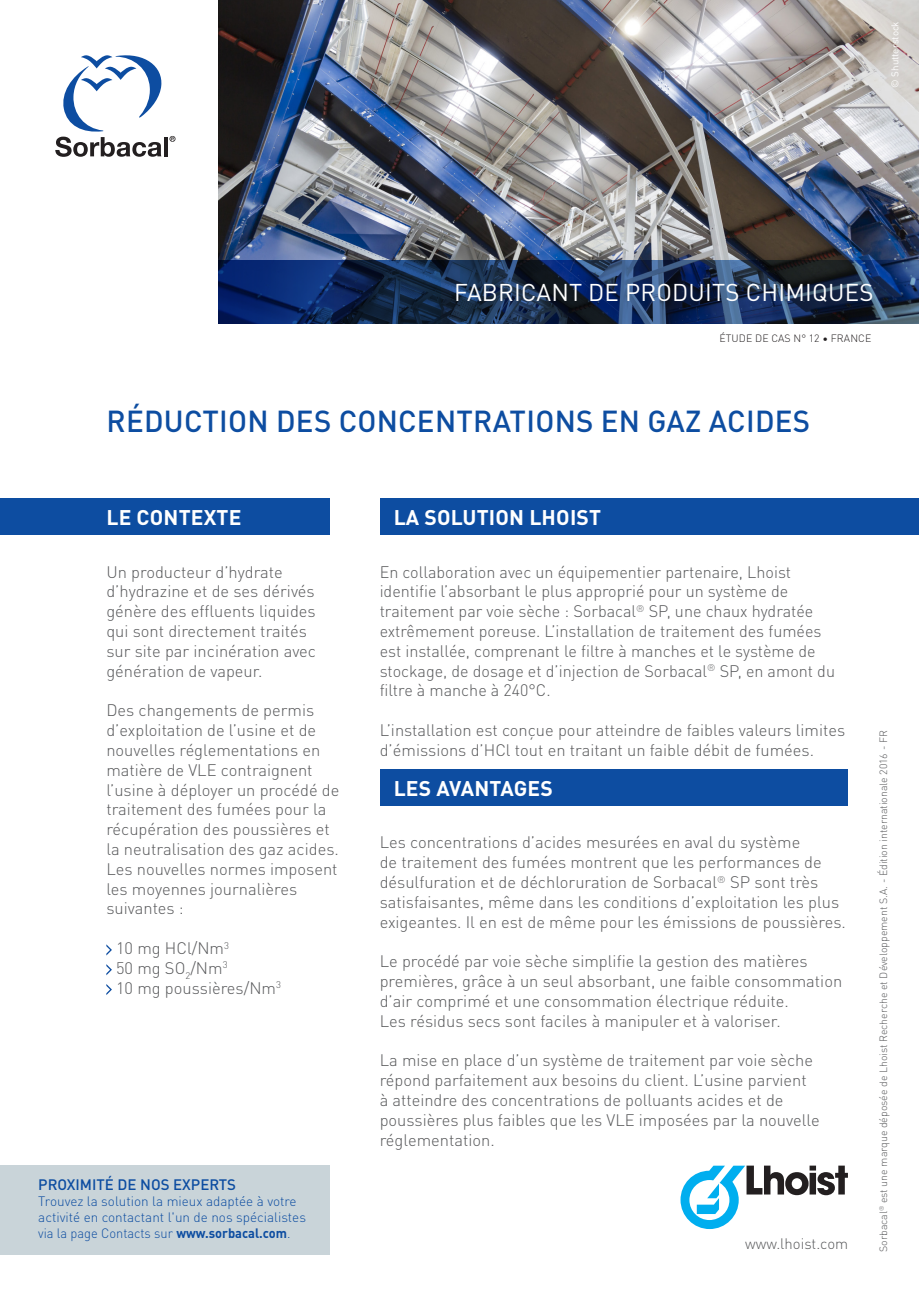
<style>
.page{position:relative;width:919px;height:1289px;background:#fff}
.page>*{position:absolute;margin:0;border:0;box-sizing:border-box;transform-origin:0 0}
.t1{font:500 30px "DINOT";letter-spacing:.01em;color:#0d4da1}
.t2{font:24px "DINOT";letter-spacing:.01em;color:#fff}
.t3{font:700 21px "DINOT";letter-spacing:.01em;color:#fff}
.t4{font:300 16.5px/19.8px "DINOT";color:#57585a}
.t5{font:500 15px "DINOT";color:#0d4da1}
.t6{font:300 15px "DINOT";color:#57585a}
.t7{font:300 13.5px/16.2px "DINOT";color:#0d4da1}
.t8{font:300 10.5px "DINOT";color:#57585a}
.t9{font:300 10.5px "DINOT";letter-spacing:.01em;color:#231f20}
.t10{font:9.75px "DINOT";color:#fff}
.s1{font-weight:700}
</style>
<div class="page">
<img style="left:218px;top:0;width:700px;height:260px">
<div style="left:0;top:498px;width:329px;height:37px;background:#0d4da1"></div>
<div style="left:380px;top:498px;width:538px;height:37px;background:#0d4da1"></div>
<div style="left:380px;top:769px;width:467px;height:36px;background:#0d4da1"></div>
<svg style="left:106px;top:944px;width:6px;height:11px"></svg>
<svg style="left:106px;top:964px;width:6px;height:11px"></svg>
<svg style="left:106px;top:984px;width:6px;height:11px"></svg>
<svg style="left:218px;top:260px;width:700px;height:63px;background:#182e57"></svg>
<svg style="left:680px;top:1165px;width:167px;height:63px"></svg>
<div style="left:0;top:1165px;width:330px;height:89px;background:#c9d4d9"></div>
<hr style="left:164px;top:137px;width:4px;height:19px;background:#231f20">
<svg style="left:169px;top:136px;width:6px;height:6px"></svg>
<svg style="left:55px;top:55px;width:107px;height:102px"></svg>
<p class="t10" style="left:887px;top:88px;width:68px;rotate:-90deg">© Shutterstock</p>
<p class="t2" style="left:454px;top:274px;width:420px">FABRICANT DE PRODUITS CHIMIQUES</p>
<p class="t9" style="left:719px;top:330px;width:154px">ÉTUDE DE CAS N° 12 • FRANCE</p>
<p class="t1" style="left:106px;top:398px;width:705px">RÉDUCTION DES CONCENTRATIONS EN GAZ ACIDES</p>
<p class="t3" style="left:106px;top:501px;width:137px">LE CONTEXTE</p>
<p class="t3" style="left:393px;top:501px;width:209px">LA SOLUTION LHOIST</p>
<p class="t4" style="left:106px;top:560px;width:211px">Un producteur d’hydrate d’hydrazine et de ses dérivés génère des effluents liquides qui sont directement traités sur site par incinération avec génération de vapeur.</p>
<p class="t4" style="left:106px;top:699px;width:234px">Des changements de permis d’exploitation de l’usine et de nouvelles réglementations en matière de VLE contraignent l’usine à déployer un procédé de traitement des fumées pour la récupération des poussières et la neutralisation des gaz acides.</p>
<p class="t4" style="left:106px;top:857px;width:233px">Les nouvelles normes imposent les moyennes journalières suivantes :</p>
<p class="t4" style="left:116px;top:937px;width:114px">10 mg HCl/Nm<sup>3</sup></p>
<p class="t4" style="left:116px;top:956px;width:113px">50 mg SO<sub>2</sub>/Nm<sup>3</sup></p>
<p class="t4" style="left:116px;top:976px;width:166px">10 mg poussières/Nm<sup>3</sup></p>
<p class="t5" style="left:38px;top:1172px;width:199px">PROXIMITÉ DE NOS EXPERTS</p>
<p class="t7" style="left:38px;top:1192px;width:269px">Trouvez la solution la mieux adaptée à votre activité en contactant l'un de nos spécialistes via la page Contacts sur <span class="s1">www.sorbacal.com</span>.</p>
<p class="t4" style="left:379px;top:560px;width:457px">En collaboration avec un équipementier partenaire, Lhoist identifie l’absorbant le plus approprié pour un système de traitement par voie sèche : Sorbacal<sup>®</sup> SP, une chaux hydratée extrêmement poreuse. L’installation de traitement des fumées est installée, comprenant le filtre à manches et le système de stockage, de dosage et d’injection de Sorbacal<sup>®</sup> SP, en amont du filtre à manche à 240°C.</p>
<p class="t4" style="left:379px;top:719px;width:467px">L’installation est conçue pour atteindre de faibles valeurs limites d’émissions d’HCl tout en traitant un faible débit de fumées.</p>
<p class="t3" style="left:393px;top:771px;width:161px">LES AVANTAGES</p>
<p class="t4" style="left:379px;top:831px;width:467px">Les concentrations d’acides mesurées en aval du système<br>de traitement des fumées montrent que les performances de désulfuration et de déchloruration de Sorbacal<sup>®</sup> SP sont très satisfaisantes, même dans les conditions d’exploitation les plus exigeantes. Il en est de même pour les émissions de poussières.</p>
<p class="t4" style="left:379px;top:950px;width:464px">Le procédé par voie sèche simplifie la gestion des matières premières, grâce à un seul absorbant, une faible consommation d’air comprimé et une consommation électrique réduite.<br>Les résidus secs sont faciles à manipuler et à valoriser.</p>
<p class="t4" style="left:379px;top:1049px;width:441px">La mise en place d’un système de traitement par voie sèche répond parfaitement aux besoins du client. L’usine parvient<br>à atteindre des concentrations de polluants acides et de poussières plus faibles que les VLE imposées par la nouvelle réglementation.</p>
<p class="t6" style="left:745px;top:1232px;width:104px">www.lhoist.com</p>
<p class="t8" style="left:875px;top:1252px;width:523px;rotate:-90deg">Sorbacal<sup>®</sup> est une marque déposée de Lhoist Recherche et Développement S.A. - Édition internationale 2016 - FR</p>
</div>
